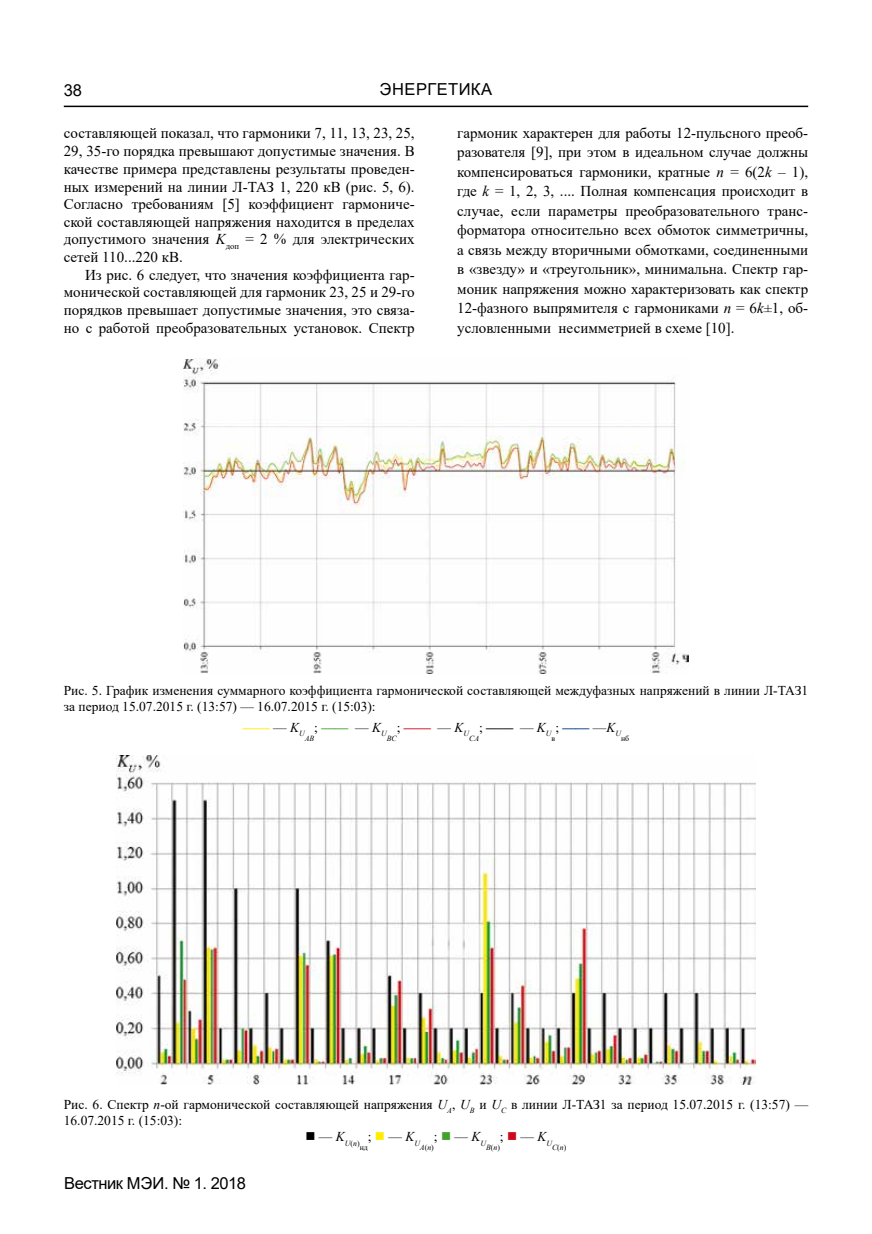
<style>
.page{position:relative;width:872px;height:1234px;background:#fff}
.page>*{position:absolute;margin:0;border:0;box-sizing:border-box;transform-origin:0 0}
.t1{font:16.5px "Arial";letter-spacing:-.03em;color:#000}
.t2{font:16.5px "Arial";letter-spacing:.025em;color:#000}
.t3{font:16.5px "Arial";letter-spacing:.005em;color:#000}
.t4{font:15px/19.5px "Times New Roman";color:#000;text-align:justify}
.t5{font:13.5px/16.2px "Times New Roman";color:#000}
.t6{font:700 13.5px "Times New Roman";color:#ffed00}
.t7{font:italic 7.8px "Times New Roman";color:#000}
.t8{font:7.8px "Times New Roman";color:#000}
.s1{font-style:italic}
.s2{font-weight:400;color:#000}
.s3{font-weight:400;font-style:italic;color:#000}
.s4{font-weight:700;color:#44a12b}
.s5{font-weight:700;color:#cd071e}
.s6{font-weight:700}
.s7{font-weight:700;color:#003882}
.s8{font-style:normal}
.s9{color:#ffed00}
.s10{color:#44a12b}
.s11{color:#cd071e}
</style>
<div class="page">
<hr style="left:64px;top:106px;width:744px;height:1px;background:#000">
<img style="left:183px;top:358px;width:505px;height:315px">
<img style="left:117px;top:755px;width:638px;height:329px">
<p class="t3" style="left:64px;top:78px;width:20px">38</p>
<p class="t2" style="left:380px;top:78px;width:114px">ЭНЕРГЕТИКА</p>
<p class="t4" style="left:64px;top:124px;width:352px;line-height:17.7px">составляющей показал, что гармоники 7, 11, 13, 23, 25, 29, 35-го порядка превышают допустимые значения. В качестве примера представлены результаты проведен&shy;ных измерений на линии Л-ТАЗ 1, 220 кВ (рис. 5, 6).<br>Согласно требованиям [5] коэффициент гармониче&shy;ской составляющей напряжения находится в пределах допустимого значения <span class="s1">K</span><sub>доп</sub> = 2 % для электрических сетей 110...220 кВ.</p>
<p class="t4" style="left:64px;top:265px;width:352px;line-height:17.5px;text-indent:21px">Из рис. 6 следует, что значения коэффициента гар&shy;монической составляющей для гармоник 23, 25 и 29-го порядков превышает допустимые значения, это связа&shy;но с работой преобразовательных установок. Спектр</p>
<p class="t4" style="left:457px;top:123px;width:352px">гармоник характерен для работы 12-пульсного преоб&shy;разователя [9], при этом в идеальном случае должны компенсироваться гармоники, кратные <span class="s1">n</span> = 6(2<span class="s1">k</span> – 1), где <span class="s1">k</span> = 1, 2, 3, .... Полная компенсация происходит в случае, если параметры преобразовательного транс&shy;форматора относительно всех обмоток симметричны, а связь между вторичными обмотками, соединенными в «звезду» и «треугольник», минимальна. Спектр гар&shy;моник напряжения можно характеризовать как спектр 12-фазного выпрямителя с гармониками <span class="s1">n</span> = 6<span class="s1">k±</span>1, об&shy;условленными несимметрией в схеме [10].</p>
<p class="t5" style="left:64px;top:682px;width:746px">Рис. 5. График изменения суммарного коэффициента гармонической составляющей междуфазных напряжений в линии Л-ТАЗ1 за период 15.07.2015 г. (13:57) — 16.07.2015 г. (15:03):</p>
<p class="t6" style="left:243px;top:717px;width:63px">—— <span class="s2">—</span> <span class="s3">K</span><sub>U</sub></p>
<p class="t7" style="left:305px;top:732px;width:11px">AB</p>
<p class="t5" style="left:314px;top:718px;width:74px">; <span class="s4">——</span> — <span class="s1">K</span><sub>U</sub></p>
<p class="t7" style="left:387px;top:732px;width:12px">BC</p>
<p class="t5" style="left:397px;top:718px;width:74px">; <span class="s5">——</span> — <span class="s1">K</span><sub>U</sub></p>
<p class="t7" style="left:469px;top:732px;width:12px">CA</p>
<p class="t5" style="left:479px;top:718px;width:143px">; <span class="s6">——</span> — <span class="s1">K</span><sub>U</sub> ; <span class="s7">——</span> —<span class="s1">K</span><sub>U</sub></p>
<p class="t8" style="left:551px;top:732px;width:5px">в</p>
<p class="t8" style="left:621px;top:732px;width:10px">нб</p>
<p class="t5" style="left:64px;top:1095px;width:746px">Рис. 6. Спектр <span class="s1">n</span>-ой гармонической составляющей напряжения <span class="s1">U</span><sub>A</sub>, <span class="s1">U</span><sub>B</sub> и <span class="s1">U</span><sub>C</sub> в линии Л-ТАЗ1 за период 15.07.2015 г. (13:57) —<br>16.07.2015 г. (15:03):</p>
<p class="t7" style="left:305px;top:1137px;width:56px">■ <sup>—</sup> <sup>K</sup>U<span class="s8">(</span>n<span class="s8">)</span></p>
<p class="t8" style="left:360px;top:1141px;width:10px">нд</p>
<p class="t5" style="left:368px;top:1127px;width:54px">; <span class="s9">■</span> — <span class="s1">K</span><sub>U</sub></p>
<p class="t7" style="left:420px;top:1142px;width:15px">A<span class="s8">(</span>n<span class="s8">)</span></p>
<p class="t5" style="left:434px;top:1127px;width:54px">; <span class="s10">■</span> — <span class="s1">K</span><sub>U</sub></p>
<p class="t7" style="left:486px;top:1142px;width:15px">B<span class="s8">(</span>n<span class="s8">)</span></p>
<p class="t5" style="left:500px;top:1127px;width:54px">; <span class="s11">■</span> — <span class="s1">K</span><sub>U</sub></p>
<p class="t7" style="left:552px;top:1142px;width:16px">C<span class="s8">(</span>n<span class="s8">)</span></p>
<p class="t1" style="left:64px;top:1171px;width:183px">Вестник МЭИ. № 1. 2018</p>
</div>
